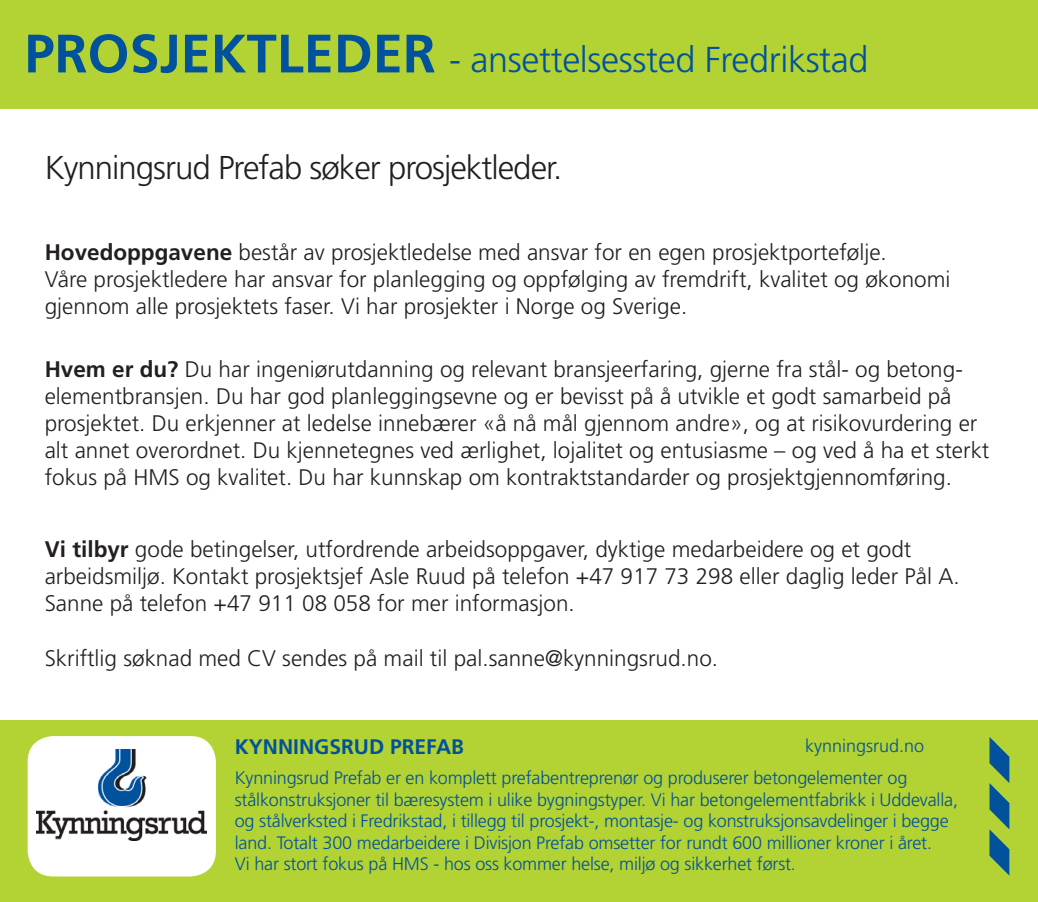
<style>
.page{position:relative;width:1038px;height:902px;background:#fff}
.page>*{position:absolute;margin:0;border:0;box-sizing:border-box;transform-origin:0 0}
.t1{font:300 36px "Frutiger LT Std";letter-spacing:-.01em;color:#00529c}
.t2{font:300 33px "Frutiger LT Std";letter-spacing:-.03em;color:#231f20}
.t3{font:300 22.5px/27px "Frutiger LT Std";color:#231f20}
.t4{font:700 21px "Frutiger LT Std";color:#00529c}
.t5{font:300 18px/21.6px "Frutiger LT Std";letter-spacing:-.01em;color:#00529c}
.s1{font-weight:700;font-size:54px}
.s2{font-weight:700}
</style>
<div class="page">
<div style="left:0;top:720px;width:1037px;height:181px;background:#b3d234"></div>
<div style="left:28px;top:736px;width:188px;height:140px;background:#fff;border-radius:26px"></div>
<img style="left:36px;top:749px;width:170px;height:91px">
<svg style="left:989px;top:737px;width:20px;height:138px"></svg>
<div style="left:0;top:0;width:1037px;height:109px;background:#b3d234"></div>
<p class="t1" style="left:24px;top:40px;width:845px"><span class="s1">PROSJEKTLEDER</span> - ansettelsessted Fredrikstad</p>
<p class="t2" style="left:45px;top:149px;width:519px">Kynningsrud Prefab søker prosjektleder.</p>
<p class="t3" style="left:45px;top:239px;width:907px"><span class="s2">Hovedoppgavene</span> består av prosjektledelse med ansvar for en egen prosjektportefølje.<br>Våre prosjektledere har ansvar for planlegging og oppfølging av fremdrift, kvalitet og økonomi gjennom alle prosjektets faser. Vi har prosjekter i Norge og Sverige.</p>
<p class="t3" style="left:45px;top:356px;width:946px"><span class="s2">Hvem er du?</span> Du har ingeniørutdanning og relevant bransjeerfaring, gjerne fra stål- og betong&shy;elementbransjen. Du har god planleggingsevne og er bevisst på å utvikle et godt samarbeid på prosjektet. Du erkjenner at ledelse innebærer «å nå mål gjennom andre», og at risikovurdering er alt annet overordnet. Du kjennetegnes ved ærlighet, lojalitet og entusiasme – og ved å ha et sterkt fokus på HMS og kvalitet. Du har kunnskap om kontraktstandarder og prosjektgjennomføring.</p>
<p class="t3" style="left:45px;top:536px;width:916px"><span class="s2">Vi tilbyr</span> gode betingelser, utfordrende arbeidsoppgaver, dyktige medarbeidere og et godt arbeidsmiljø. Kontakt prosjektsjef Asle Ruud på telefon +47 917 73 298 eller daglig leder Pål A.<br>Sanne på telefon +47 911 08 058 for mer informasjon.</p>
<p class="t3" style="left:45px;top:644px;width:675px">Skriftlig søknad med CV sendes på mail til pal.sanne@kynningsrud.no.</p>
<p class="t5" style="left:805px;top:734px;width:121px">kynningsrud.no</p>
<p class="t4" style="left:235px;top:734px;width:231px">KYNNINGSRUD PREFAB</p>
<p class="t5" style="left:235px;top:767px;width:724px">Kynningsrud Prefab er en komplett prefabentreprenør og produserer betongelementer og stålkonstruksjoner til bæresystem i ulike bygningstyper. Vi har betongelementfabrikk i Uddevalla, og stålverksted i Fredrikstad, i tillegg til prosjekt-, montasje- og konstruksjonsavdelinger i begge land. Totalt 300 medarbeidere i Divisjon Prefab omsetter for rundt 600 millioner kroner i året.<br>Vi har stort fokus på HMS - hos oss kommer helse, miljø og sikkerhet først.</p>
</div>
